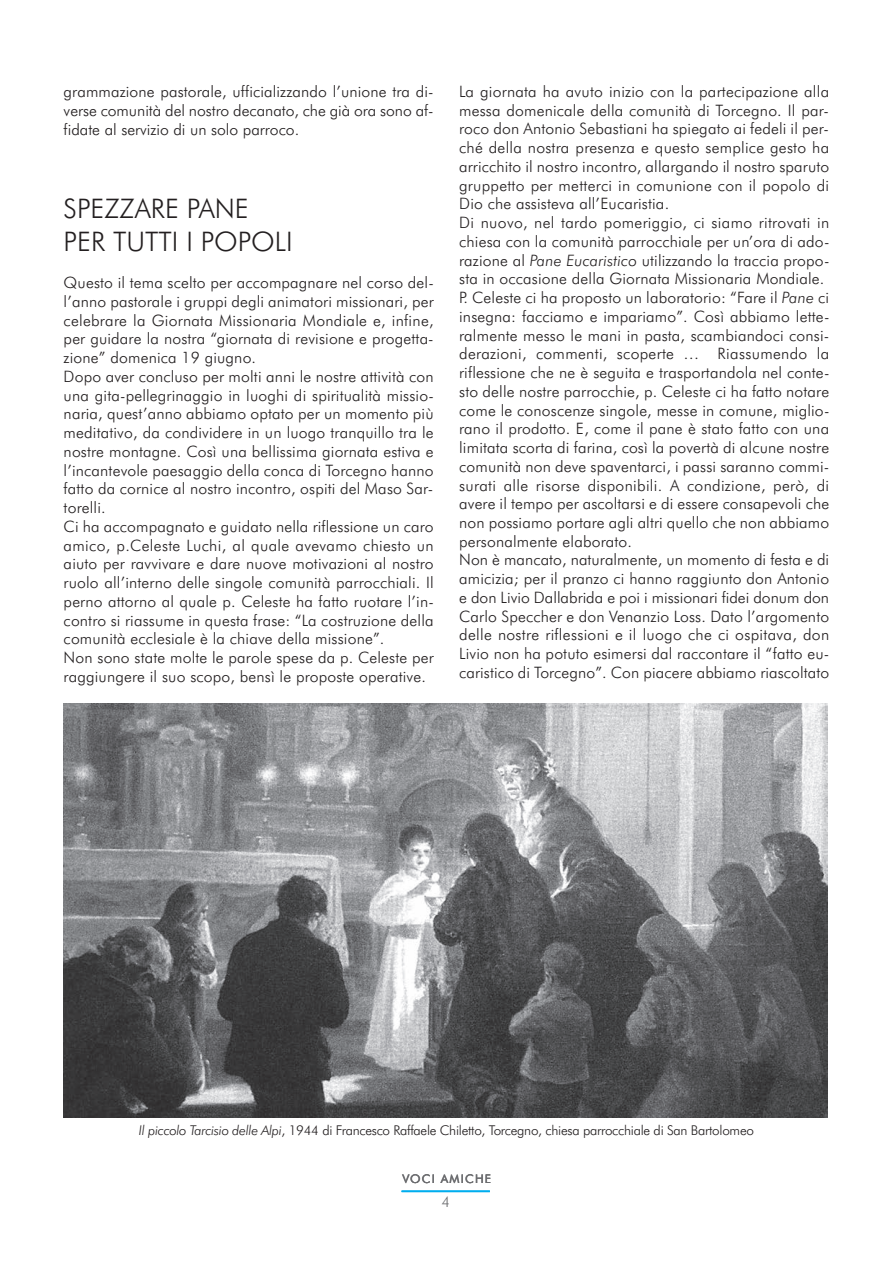
<style>
.page{position:relative;width:893px;height:1263px;background:#fff}
.page>*{position:absolute;margin:0;border:0;box-sizing:border-box;transform-origin:0 0}
.t1{font:300 27px/32.4px "Futura BT";color:#231f20}
.t2{font:300 15.75px/18.8px "Futura BT";letter-spacing:.01em;color:#231f20}
.t3{font:300 15px "Futura BT";color:#6c6d70}
.t4{font:300 13.5px "Futura BT";letter-spacing:-.02em;color:#231f20}
.t5{font:12px "Futura BT";letter-spacing:.1em;color:#6c6d70}
.s1{font-style:italic}
</style>
<div class="page">
<hr style="left:402px;top:1190px;width:88px;height:2px;background:#00aeef">
<img style="left:64px;top:703px;width:764px;height:414px">
<p class="t2" style="left:64px;top:82px;width:371px;text-align:justify">grammazione pastorale, ufficializzando l’unione tra di&shy;verse comunità del nostro decanato, che già ora sono af&shy;fidate al servizio di un solo parroco.</p>
<h1 class="t1" style="left:64px;top:193px;width:230px">SPEZZARE PANE<br>PER TUTTI I POPOLI</h1>
<p class="t2" style="left:64px;top:273px;width:372px">Questo il tema scelto per accompagnare nel corso del&shy;l’anno pastorale i gruppi degli animatori missionari, per celebrare la Giornata Missionaria Mondiale e, infine, per guidare la nostra “giornata di revisione e progetta&shy;zione” domenica 19 giugno.<br>Dopo aver concluso per molti anni le nostre attività con una gita-pellegrinaggio in luoghi di spiritualità missio&shy;naria, quest’anno abbiamo optato per un momento più meditativo, da condividere in un luogo tranquillo tra le nostre montagne. Così una bellissima giornata estiva e l’incantevole paesaggio della conca di Torcegno hanno fatto da cornice al nostro incontro, ospiti del Maso Sar&shy;torelli.<br>Ci ha accompagnato e guidato nella riflessione un caro amico, p.Celeste Luchi, al quale avevamo chiesto un aiuto per ravvivare e dare nuove motivazioni al nostro ruolo all’interno delle singole comunità parrocchiali. Il perno attorno al quale p. Celeste ha fatto ruotare l’in&shy;contro si riassume in questa frase: “La costruzione della comunità ecclesiale è la chiave della missione”.<br>Non sono state molte le parole spese da p. Celeste per raggiungere il suo scopo, bensì le proposte operative.</p>
<p class="t2" style="left:459px;top:82px;width:372px">La giornata ha avuto inizio con la partecipazione alla messa domenicale della comunità di Torcegno. Il par&shy;roco don Antonio Sebastiani ha spiegato ai fedeli il per&shy;ché della nostra presenza e questo semplice gesto ha arricchito il nostro incontro, allargando il nostro sparuto gruppetto per metterci in comunione con il popolo di Dio che assisteva all’Eucaristia.<br>Di nuovo, nel tardo pomeriggio, ci siamo ritrovati in chiesa con la comunità parrocchiale per un’ora di ado&shy;razione al <span class="s1">Pane Eucaristico</span> utilizzando la traccia propo&shy;sta in occasione della Giornata Missionaria Mondiale.<br>P. Celeste ci ha proposto un laboratorio: “Fare il <span class="s1">Pane</span> ci insegna: facciamo e impariamo”. Così abbiamo lette&shy;ralmente messo le mani in pasta, scambiandoci consi&shy;derazioni, commenti, scoperte … Riassumendo la riflessione che ne è seguita e trasportandola nel conte&shy;sto delle nostre parrocchie, p. Celeste ci ha fatto notare come le conoscenze singole, messe in comune, miglio&shy;rano il prodotto. E, come il pane è stato fatto con una limitata scorta di farina, così la povertà di alcune nostre comunità non deve spaventarci, i passi saranno commi&shy;surati alle risorse disponibili. A condizione, però, di avere il tempo per ascoltarsi e di essere consapevoli che non possiamo portare agli altri quello che non abbiamo personalmente elaborato.<br>Non è mancato, naturalmente, un momento di festa e di amicizia; per il pranzo ci hanno raggiunto don Antonio e don Livio Dallabrida e poi i missionari fidei donum don Carlo Speccher e don Venanzio Loss. Dato l’argomento delle nostre riflessioni e il luogo che ci ospitava, don Livio non ha potuto esimersi dal raccontare il “fatto eu&shy;caristico di Torcegno”. Con piacere abbiamo riascoltato</p>
<p class="t4" style="left:139px;top:1122px;width:616px"><span class="s1">Il piccolo Tarcisio delle Alpi</span>, 1944 di Francesco Raffaele Chiletto, Torcegno, chiesa parrocchiale di San Bartolomeo</p>
<p class="t5" style="left:402px;top:1172px;width:90px">VOCI AMICHE</p>
<p class="t3" style="left:441px;top:1193px;width:10px">4</p>
</div>
